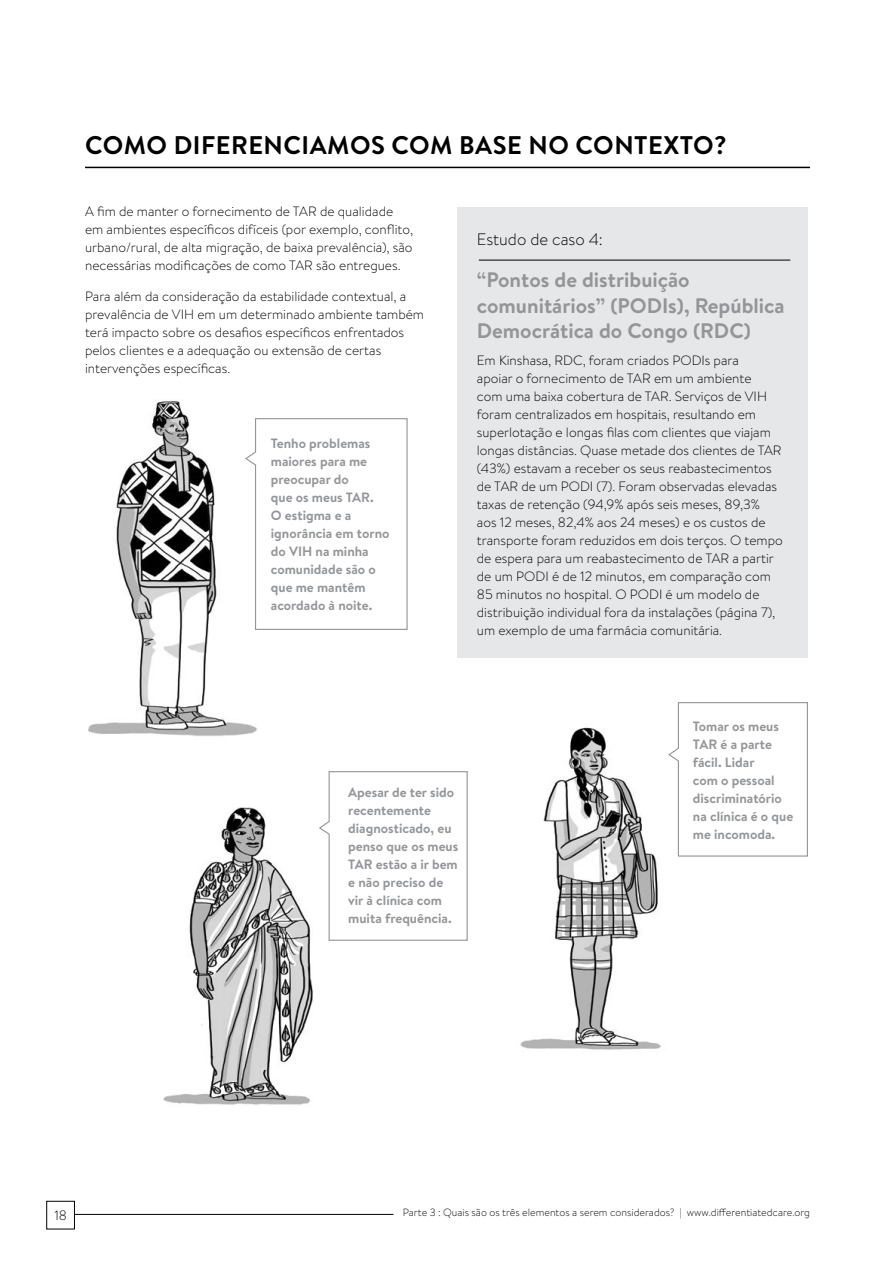
<style>
.page{position:relative;width:893px;height:1263px;background:#fff}
.page>*{position:absolute;margin:0;border:0;box-sizing:border-box;transform-origin:0 0}
.t1{font:700 25.5px "Brandon Text";letter-spacing:.02em;color:#000}
.t2{font:700 21px/25.5px "Brandon Text";color:#939598}
.t3{font:300 16.5px "Brandon Text";color:#000}
.t4{font:300 13.5px/18px "Brandon Text";color:#000}
.t5{font:700 13.5px/18px "Brandon Text";color:#939598}
.t6{font:300 10.5px "Brandon Text";color:#000}
</style>
<div class="page">
<div style="left:457px;top:207px;width:351px;height:451px;background:#e6e7e8"></div>
<hr style="left:479px;top:260px;width:311px;height:1px;background:#000">
<hr style="left:85px;top:167px;width:725px;height:1px;background:#000">
<img style="left:88px;top:401px;width:169px;height:335px">
<svg style="left:244px;top:418px;width:164px;height:212px"></svg>
<img style="left:520px;top:727px;width:141px;height:323px">
<svg style="left:668px;top:702px;width:140px;height:155px"></svg>
<img style="left:163px;top:807px;width:150px;height:298px">
<svg style="left:319px;top:771px;width:149px;height:170px"></svg>
<hr style="left:75px;top:1214px;width:318px;height:1px;background:#000">
<div style="left:47px;top:1201px;width:28px;height:28px;border:1px solid #000"></div>
<h1 class="t1" style="left:85px;top:127px;width:643px">COMO DIFERENCIAMOS COM BASE NO CONTEXTO?</h1>
<p class="t4" style="left:85px;top:202px;width:330px">A fim de manter o fornecimento de TAR de qualidade em ambientes específicos difíceis (por exemplo, conflito, urbano/rural, de alta migração, de baixa prevalência), são necessárias modificações de como TAR são entregues.</p>
<p class="t4" style="left:85px;top:287px;width:341px">Para além da consideração da estabilidade contextual, a prevalência de VIH em um determinado ambiente também terá impacto sobre os desafios específicos enfrentados pelos clientes e a adequação ou extensão de certas intervenções específicas.</p>
<p class="t5" style="left:271px;top:434px;width:120px">Tenho problemas maiores para me preocupar do<br>que os meus TAR.<br>O estigma e a ignorância em torno do VIH na minha comunidade são o que me mantêm acordado à noite.</p>
<p class="t3" style="left:477px;top:228px;width:127px">Estudo de caso 4:</p>
<h2 class="t2" style="left:477px;top:267px;width:309px">“Pontos de distribuição comunitários” (PODIs), República<br>Democrática do Congo (RDC)</h2>
<p class="t4" style="left:477px;top:350px;width:307px">Em Kinshasa, RDC, foram criados PODIs para<br>apoiar o fornecimento de TAR em um ambiente<br>com uma baixa cobertura de TAR. Serviços de VIH foram centralizados em hospitais, resultando em superlotação e longas filas com clientes que viajam longas distâncias. Quase metade dos clientes de TAR (43%) estavam a receber os seus reabastecimentos de TAR de um PODI (7). Foram observadas elevadas taxas de retenção (94,9% após seis meses, 89,3% aos 12 meses, 82,4% aos 24 meses) e os custos de transporte foram reduzidos em dois terços. O tempo de espera para um reabastecimento de TAR a partir de um PODI é de 12 minutos, em comparação com 85 minutos no hospital. O PODI é um modelo de distribuição individual fora da instalações (página 7), um exemplo de uma farmácia comunitária.</p>
<p class="t5" style="left:348px;top:783px;width:112px">Apesar de ter sido recentemente diagnosticado, eu penso que os meus<br>TAR estão a ir bem e não preciso de vir à clínica com muita frequência.</p>
<p class="t5" style="left:693px;top:717px;width:102px">Tomar os meus<br>TAR é a parte fácil. Lidar<br>com o pessoal discriminatório na clínica é o que me incomoda.</p>
<p class="t4" style="left:54px;top:1206px;width:14px">18</p>
<p class="t6" style="left:403px;top:1205px;width:409px">Parte 3 : Quais são os três elementos a serem considerados? | www.differentiatedcare.org</p>
</div>
